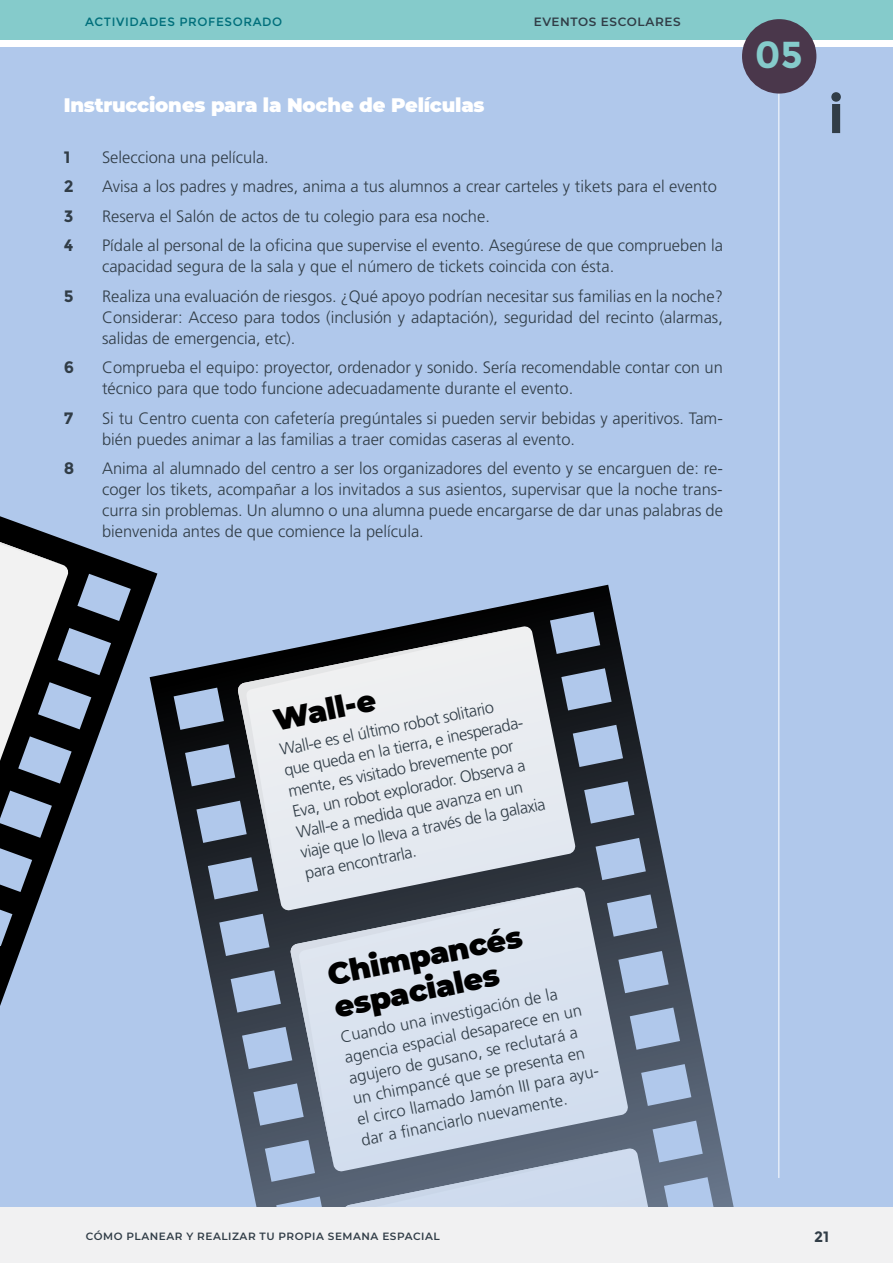
<style>
.page{position:relative;width:893px;height:1263px;background:#fff}
.page>*{position:absolute;margin:0;border:0;box-sizing:border-box;transform-origin:0 0}
.t1{font:700 54px "Montserrat";color:#313d47}
.t2{font:700 37.5px "Montserrat";color:#85cbcb}
.t3{font:900 30px/32.8px "Montserrat";color:#000}
.t4{font:900 19.5px "Montserrat";letter-spacing:-.01em;color:#fff}
.t5{font:300 16.5px/21px "Frutiger LT Std";color:#313d47}
.t6{font:700 16.5px "Montserrat";color:#313d47}
.t7{font:700 15px "Montserrat";color:#313d47}
.t8{font:12px "Montserrat";letter-spacing:.05em;color:#006f7b}
.t9{font:600 12px "Montserrat";letter-spacing:.05em;color:#313d47}
.t10{font:600 10.5px "Montserrat";letter-spacing:.05em;color:#313d47}
</style>
<div class="page">
<div style="left:0;top:47px;width:893px;height:1161px;background:#b0c8eb"></div>
<svg style="left:0;top:541px;width:157px;height:465px"></svg>
<svg style="left:0;top:516px;width:69px;height:268px"></svg>
<svg style="left:150px;top:585px;width:743px;height:623px"></svg>
<svg style="left:237px;top:626px;width:339px;height:285px;background:#898e96"></svg>
<svg style="left:237px;top:626px;width:290px;height:282px;background:#c5c9cf"></svg>
<svg style="left:290px;top:887px;width:338px;height:285px;background:#95a0b0"></svg>
<svg style="left:290px;top:887px;width:290px;height:282px;background:#bdc6d3"></svg>
<svg style="left:343px;top:1148px;width:338px;height:60px;background:#9ba8bb"></svg>
<div style="left:0;top:0;width:893px;height:40px;background:#85cbcb"></div>
<hr style="left:778px;top:93px;width:1px;height:1085px;background:#fff">
<div style="left:742px;top:19px;width:74px;height:75px;background:#4a374b;border-radius:50%"></div>
<div style="left:0;top:1208px;width:893px;height:55px;background:#f1f1f2"></div>
<p class="t8" style="left:85px;top:14px;width:199px">ACTIVIDADES PROFESORADO</p>
<p class="t9" style="left:534px;top:13px;width:148px">EVENTOS ESCOLARES</p>
<p class="t4" style="left:64px;top:91px;width:422px">Instrucciones para la Noche de Películas</p>
<p class="t6" style="left:64px;top:147px;width:8px">1</p>
<p class="t5" style="left:102px;top:147px;width:168px">Selecciona una película.</p>
<p class="t6" style="left:64px;top:176px;width:11px">2</p>
<p class="t5" style="left:102px;top:176px;width:616px">Avisa a los padres y madres, anima a tus alumnos a crear carteles y tikets para el evento</p>
<p class="t6" style="left:64px;top:206px;width:11px">3</p>
<p class="t5" style="left:102px;top:206px;width:389px">Reserva el Salón de actos de tu colegio para esa noche.</p>
<p class="t6" style="left:64px;top:235px;width:11px">4</p>
<p class="t5" style="left:102px;top:235px;width:622px">Pídale al personal de la oficina que supervise el evento. Asegúrese de que comprueben la capacidad segura de la sala y que el número de tickets coincida con ésta.</p>
<p class="t6" style="left:64px;top:286px;width:11px">5</p>
<p class="t5" style="left:102px;top:286px;width:622px;text-align:justify">Realiza una evaluación de riesgos. ¿Qué apoyo podrían necesitar sus familias en la noche?<br>Considerar: Acceso para todos (inclusión y adaptación), seguridad del recinto (alarmas, salidas de emergencia, etc).</p>
<p class="t6" style="left:64px;top:357px;width:12px">6</p>
<p class="t5" style="left:102px;top:357px;width:622px">Comprueba el equipo: proyector, ordenador y sonido. Sería recomendable contar con un técnico para que todo funcione adecuadamente durante el evento.</p>
<p class="t6" style="left:64px;top:408px;width:11px">7</p>
<p class="t5" style="left:102px;top:408px;width:622px">Si tu Centro cuenta con cafetería pregúntales si pueden servir bebidas y aperitivos. Tam&shy;bién puedes animar a las familias a traer comidas caseras al evento.</p>
<p class="t6" style="left:64px;top:458px;width:12px">8</p>
<p class="t5" style="left:102px;top:458px;width:622px;text-align:justify">Anima al alumnado del centro a ser los organizadores del evento y se encarguen de: re&shy;coger los tikets, acompañar a los invitados a sus asientos, supervisar que la noche trans&shy;curra sin problemas. Un alumno o una alumna puede encargarse de dar unas palabras de bienvenida antes de que comience la película.</p>
<h2 class="t2" style="left:755px;top:33px;width:50px">05</h2>
<h1 class="t1" style="left:828px;top:82px;width:17px">i</h1>
<h3 class="t3" style="left:271px;top:702px;width:105px;rotate:-11deg">Wall-e</h3>
<p class="t5" style="left:278px;top:739px;width:252px;rotate:-11deg">Wall-e es el último robot solitario<br>que queda en la tierra, e inesperada&shy;mente, es visitado brevemente por<br>Eva, un robot explorador. Observa a<br>Wall-e a medida que avanza en un viaje que lo lleva a través de la galaxia para encontrarla.</p>
<h3 class="t3" style="left:325px;top:957px;width:199px;rotate:-11deg">Chimpancés espaciales</h3>
<p class="t5" style="left:339px;top:1026px;width:251px;rotate:-11deg">Cuando una investigación de la agencia espacial desaparece en un agujero de gusano, se reclutará a un chimpancé que se presenta en el circo llamado Jamón III para ayu&shy;dar a fi nanciarlo nuevamente.</p>
<p class="t10" style="left:86px;top:1229px;width:355px">CÓMO PLANEAR Y REALIZAR TU PROPIA SEMANA ESPACIAL</p>
<p class="t7" style="left:814px;top:1228px;width:17px">21</p>
</div>
